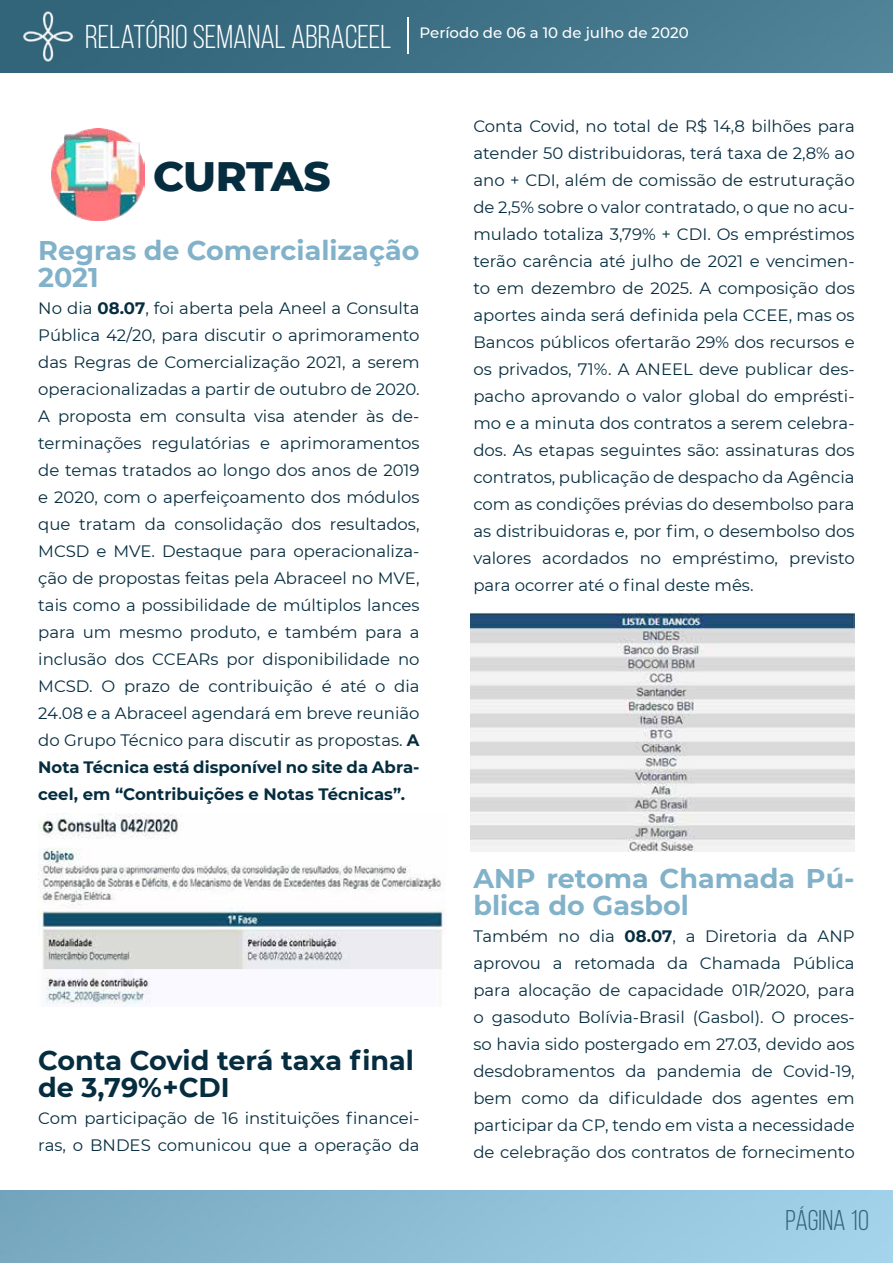
<style>
.page{position:relative;width:893px;height:1263px;background:#fff}
.page>*{position:absolute;margin:0;border:0;box-sizing:border-box;transform-origin:0 0}
.t1{font:800 42px "Montserrat";letter-spacing:-.02em;color:#062d3f}
.t2{font:33px "Bebas Neue";color:#fff}
.t3{font:28.5px "Bebas Neue";color:#326479}
.t4{font:700 27px/27px "Montserrat";color:#82b2c9}
.t5{font:700 27px/27px "Montserrat";color:#062d3f}
.t6{font:16.5px/27px "Montserrat";color:#062d3f;text-align:justify}
.t7{font:500 15px "Montserrat";color:#fff}
.s1{font-weight:700}
</style>
<div class="page">
<img style="left:0;top:0;width:893px;height:72px">
<img style="left:21px;top:10px;width:53px;height:52px">
<hr style="left:407px;top:17px;width:2px;height:37px;background:#fff">
<img style="left:52px;top:129px;width:92px;height:92px">
<img style="left:38px;top:814px;width:407px;height:190px">
<img style="left:471px;top:612px;width:384px;height:240px">
<h2 class="t2" style="left:85px;top:19px;width:308px">RELATÓRIO SEMANAL ABRACEEL</h2>
<p class="t7" style="left:420px;top:22px;width:271px">Período de 06 a 10 de julho de 2020</p>
<h1 class="t1" style="left:153px;top:146px;width:179px">CURTAS</h1>
<h3 class="t4" style="left:38px;top:236px;width:383px">Regras de Comercialização<br>2021</h3>
<p class="t6" style="left:38px;top:294px;width:383px">No dia <span class="s1">08.07</span>, foi aberta pela Aneel a Consulta Pública 42/20, para discutir o aprimoramento das Regras de Comercialização 2021, a serem operacionalizadas a partir de outubro de 2020.<br>A proposta em consulta visa atender às de&shy;terminações regulatórias e aprimoramentos de temas tratados ao longo dos anos de 2019 e 2020, com o aperfeiçoamento dos módulos que tratam da consolidação dos resultados, MCSD e MVE. Destaque para operacionaliza&shy;ção de propostas feitas pela Abraceel no MVE, tais como a possibilidade de múltiplos lances para um mesmo produto, e também para a inclusão dos CCEARs por disponibilidade no MCSD. O prazo de contribuição é até o dia 24.08 e a Abraceel agendará em breve reunião do Grupo Técnico para discutir as propostas. <span class="s1">A Nota Técnica está disponível no site da Abra&shy;ceel, em “Contribuições e Notas Técnicas”.</span></p>
<h3 class="t5" style="left:38px;top:1046px;width:377px">Conta Covid terá taxa final de 3,79%+CDI</h3>
<p class="t6" style="left:38px;top:1104px;width:383px">Com participação de 16 instituições financei&shy;ras, o BNDES comunicou que a operação da</p>
<p class="t6" style="left:473px;top:112px;width:383px">Conta Covid, no total de R$ 14,8 bilhões para atender 50 distribuidoras, terá taxa de 2,8% ao ano + CDI, além de comissão de estruturação de 2,5% sobre o valor contratado, o que no acu&shy;mulado totaliza 3,79% + CDI. Os empréstimos terão carência até julho de 2021 e vencimen&shy;to em dezembro de 2025. A composição dos aportes ainda será definida pela CCEE, mas os Bancos públicos ofertarão 29% dos recursos e os privados, 71%. A ANEEL deve publicar des&shy;pacho aprovando o valor global do emprésti&shy;mo e a minuta dos contratos a serem celebra&shy;dos. As etapas seguintes são: assinaturas dos contratos, publicação de despacho da Agência com as condições prévias do desembolso para as distribuidoras e, por fim, o desembolso dos valores acordados no empréstimo, previsto para ocorrer até o final deste mês.</p>
<h3 class="t4" style="left:473px;top:863px;width:383px">ANP retoma Chamada Pú&shy;blica do Gasbol</h3>
<p class="t6" style="left:473px;top:922px;width:383px">Também no dia <span class="s1">08.07</span>, a Diretoria da ANP aprovou a retomada da Chamada Pública para alocação de capacidade 01R/2020, para o gasoduto Bolívia-Brasil (Gasbol). O proces&shy;so havia sido postergado em 27.03, devido aos desdobramentos da pandemia de Covid-19, bem como da dificuldade dos agentes em participar da CP, tendo em vista a necessidade de celebração dos contratos de fornecimento</p>
<h3 class="t3" style="left:785px;top:1205px;width:85px">PÁGINA 10</h3>
</div>
